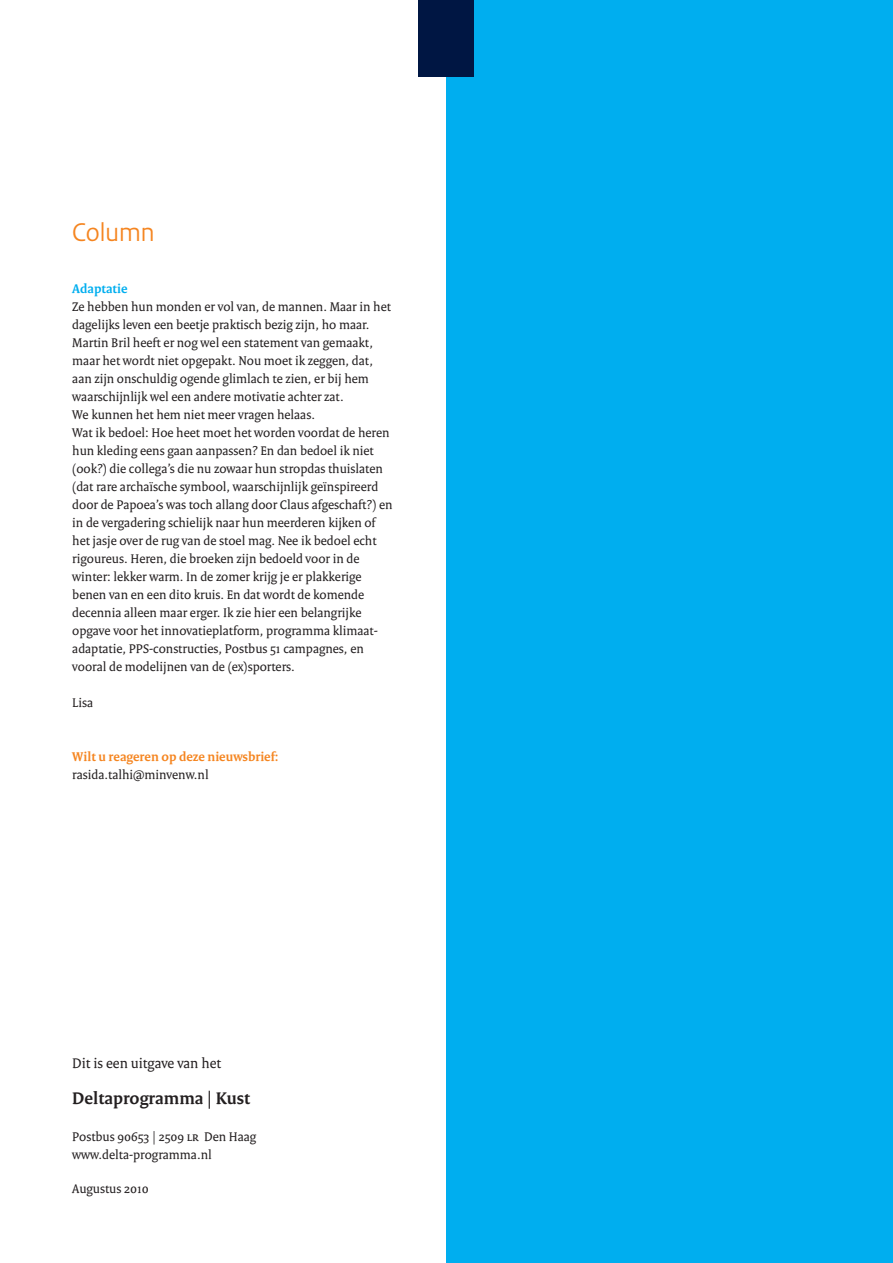
<style>
.page{position:relative;width:893px;height:1263px;background:#fff}
.page>*{position:absolute;margin:0;border:0;box-sizing:border-box;transform-origin:0 0}
._03_RO_Kop{font:27px "Rijksoverheid Sans Heading";color:#f58520}
.t1{font:700 18px "Rijksoverheid Serif";color:#231f20}
.t2{font:15px "Rijksoverheid Serif";color:#231f20}
._10_RO_Broodtekst{font:13.5px/18px "Rijksoverheid Serif";color:#231f20}
._06_RO_Subalineakop{font:700 13.5px "Rijksoverheid Serif";color:#f58520}
._18_RO_Afzender{font:13.5px "Rijksoverheid Serif";color:#231f20}
._06_RO_Subalineakop-2{font:700 13.5px "Rijksoverheid Serif";color:#00aeef}
</style>
<div class="page">
<div style="left:446px;top:0;width:447px;height:1263px;background:#00aeef"></div>
<div style="left:419px;top:0;width:55px;height:77px;background:#001643"></div>
<p class="_03_RO_Kop" style="left:72px;top:217px;width:84px">Column</p>
<p class="_06_RO_Subalineakop-2" style="left:72px;top:281px;width:57px">Adaptatie</p>
<p class="_10_RO_Broodtekst" style="left:72px;top:298px;width:320px">Ze hebben hun monden er vol van, de mannen. Maar in het</p>
<p class="_10_RO_Broodtekst" style="left:72px;top:316px;width:302px">dagelijks leven een beetje praktisch bezig zijn, ho maar.<br>Martin Bril heeft er nog wel een statement van gemaakt, maar het wordt niet opgepakt. Nou moet ik zeggen, dat, aan zijn onschuldig ogende glimlach te zien, er bij hem waarschijnlijk wel een andere motivatie achter zat.</p>
<p class="_10_RO_Broodtekst" style="left:72px;top:406px;width:244px">We kunnen het hem niet meer vragen helaas.</p>
<p class="_10_RO_Broodtekst" style="left:72px;top:424px;width:322px">Wat ik bedoel: Hoe heet moet het worden voordat de heren hun kleding eens gaan aanpassen? En dan bedoel ik niet (ook?) die collega’s die nu zowaar hun stropdas thuislaten (dat rare archaïsche symbool, waarschijnlijk geïnspireerd door de Papoea’s was toch allang door Claus afgeschaft?) en in de vergadering schielijk naar hun meerderen kijken of het jasje over de rug van de stoel mag. Nee ik bedoel echt rigoureus. Heren, die broeken zijn bedoeld voor in de winter: lekker warm. In de zomer krijg je er plakkerige</p>
<p class="_10_RO_Broodtekst" style="left:72px;top:586px;width:307px">benen van en een dito kruis. En dat wordt de komende decennia alleen maar erger. Ik zie hier een belangrijke opgave voor het innovatieplatform, programma klimaat&shy;adaptatie, PPS-constructies, Postbus 51 campagnes, en vooral de modelijnen van de (ex)sporters.</p>
<p class="_10_RO_Broodtekst" style="left:72px;top:694px;width:22px">Lisa</p>
<p class="_06_RO_Subalineakop" style="left:72px;top:749px;width:208px">Wilt u reageren op deze nieuwsbrief:</p>
<p class="_10_RO_Broodtekst" style="left:72px;top:766px;width:138px">rasida.talhi@minvenw.nl</p>
<p class="t2" style="left:72px;top:1055px;width:150px">Dit is een uitgave van het</p>
<p class="t1" style="left:72px;top:1088px;width:179px">Deltaprogramma | Kust</p>
<p class="_10_RO_Broodtekst" style="left:72px;top:1127px;width:186px">Postbus 90653 | 2509 lr Den Haag www.delta-programma.nl</p>
<p class="_18_RO_Afzender" style="left:72px;top:1181px;width:78px">Augustus 2010</p>
</div>
